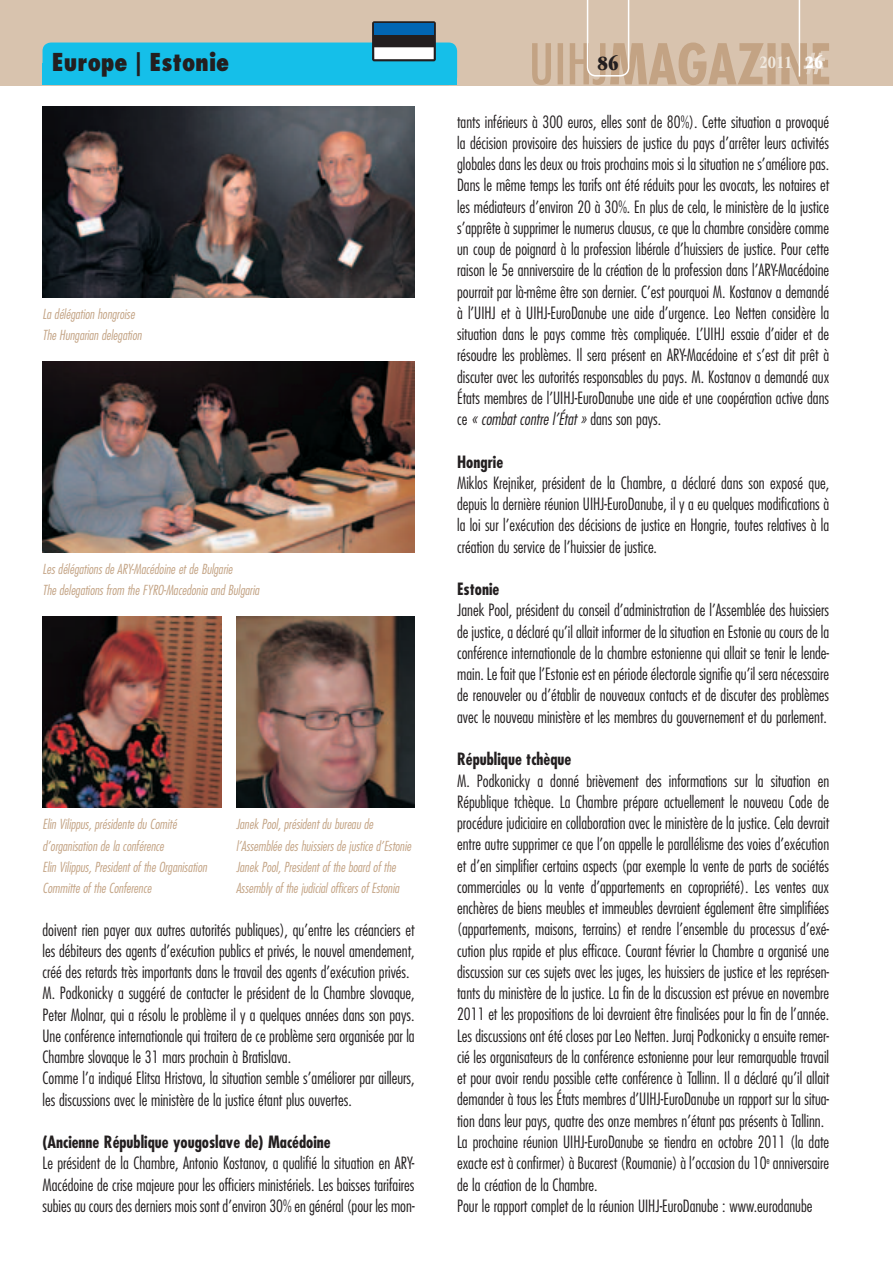
<style>
.page{position:relative;width:893px;height:1263px;background:#fff}
.page>*{position:absolute;margin:0;border:0;box-sizing:border-box;transform-origin:0 0}
.t1{font:800 condensed 24px "Futura Std";color:#231f20}
.t2{font:21px "ITC Garamond Std Ult Cond";color:#231f20}
.t3{font:700 condensed 18px "ITC Garamond Std";color:#f0e9df}
.t4{font:300 condensed 16.5px/21.3px "Futura Std";color:#231f20;text-align:justify}
.t5{font:700 condensed 16.5px "Futura Std";color:#231f20}
.t6{font:italic 300 condensed 13.5px/21.3px "Futura Std";color:#c3a384}
.s1{font-family:"ITC Garamond Std Ult Cond";font-weight:400;font-stretch:normal;color:#fff}
.s2{font-style:italic}
</style>
<div class="page">
<div style="left:0;top:0;width:893px;height:85px;background:#d8c3ae"></div>
<svg style="left:532px;top:0;width:297px;height:85px"></svg>
<img style="left:43px;top:106px;width:372px;height:192px">
<img style="left:43px;top:361px;width:372px;height:192px">
<img style="left:43px;top:617px;width:178px;height:191px">
<img style="left:236px;top:617px;width:179px;height:191px">
<div style="left:43px;top:43px;width:414px;height:42px;background:#15bfe9;border-radius:9px"></div>
<svg style="left:372px;top:21px;width:64px;height:40px"></svg>
<div style="left:374px;top:23px;width:60px;height:12px;background:#0166b3"></div>
<div style="left:374px;top:35px;width:60px;height:12px;background:#231f20"></div>
<div style="left:374px;top:47px;width:60px;height:12px;background:#fff"></div>
<h1 class="t1" style="left:52px;top:47px;width:179px">Europe | Estonie</h1>
<p class="t6" style="left:43px;top:304px;width:101px">La délégation hongroise<br>The Hungarian delegation</p>
<p class="t6" style="left:43px;top:559px;width:218px">Les délégations de ARY-Macédoine et de Bulgarie<br>The delegations from the FYRO-Macedonia and Bulgaria</p>
<p class="t6" style="left:43px;top:814px;width:166px">Elin Vilippus, présidente du Comité d’organisation de la conférence<br>Elin Vilippus, President of the Organisation Committe of the Conference</p>
<p class="t6" style="left:236px;top:814px;width:177px">Janek Pool, président du bureau de l’Assemblée des huissiers de justice d’Estonie Janek Pool, President of the board of the Assembly of the judicial officers of Estonia</p>
<p class="t4" style="left:43px;top:919px;width:374px;text-align:left">doivent rien payer aux autres autorités publiques), qu’entre les créanciers et les débiteurs des agents d’exécution publics et privés, le nouvel amendement, créé des retards très importants dans le travail des agents d’exécution privés.<br>M. Podkonicky a suggéré de contacter le président de la Chambre slovaque, Peter Molnar, qui a résolu le problème il y a quelques années dans son pays.<br>Une conférence internationale qui traitera de ce problème sera organisée par la Chambre slovaque le 31 mars prochain à Bratislava.<br>Comme l’a indiqué Elitsa Hristova, la situation semble s’améliorer par ailleurs, les discussions avec le ministère de la justice étant plus ouvertes.</p>
<p class="t5" style="left:43px;top:1132px;width:290px">(Ancienne République yougoslave de) Macédoine</p>
<p class="t4" style="left:43px;top:1152px;width:374px">Le président de la Chambre, Antonio Kostanov, a qualifié la situation en ARY-Macédoine de crise majeure pour les officiers ministériels. Les baisses tarifaires subies au cours des derniers mois sont d’environ 30% en général (pour les mon-</p>
<p class="t2" style="left:598px;top:51px;width:22px">86</p>
<p class="t3" style="left:759px;top:52px;width:65px">2011 <span class="s1">26</span></p>
<p class="t4" style="left:457px;top:111px;width:374px">tants inférieurs à 300 euros, elles sont de 80%). Cette situation a provoqué la décision provisoire des huissiers de justice du pays d’arrêter leurs activités globales dans les deux ou trois prochains mois si la situation ne s’améliore pas.<br>Dans le même temps les tarifs ont été réduits pour les avocats, les notaires et les médiateurs d’environ 20 à 30%. En plus de cela, le ministère de la justice s’apprête à supprimer le numerus clausus, ce que la chambre considère comme un coup de poignard à la profession libérale d’huissiers de justice. Pour cette raison le 5e anniversaire de la création de la profession dans l’ARY-Macédoine pourrait par là-même être son dernier. C’est pourquoi M. Kostanov a demandé à l’UIHJ et à UIHJ-EuroDanube une aide d’urgence. Leo Netten considère la situation dans le pays comme très compliquée. L’UIHJ essaie d’aider et de résoudre les problèmes. Il sera présent en ARY-Macédoine et s’est dit prêt à discuter avec les autorités responsables du pays. M. Kostanov a demandé aux États membres de l’UIHJ-EuroDanube une aide et une coopération active dans ce <span class="s2">« combat contre l’État »</span> dans son pays.</p>
<p class="t5" style="left:457px;top:451px;width:48px">Hongrie</p>
<p class="t4" style="left:457px;top:472px;width:374px">Miklos Krejniker, président de la Chambre, a déclaré dans son exposé que, depuis la dernière réunion UIHJ-EuroDanube, il y a eu quelques modifications à la loi sur l’exécution des décisions de justice en Hongrie, toutes relatives à la création du service de l’huissier de justice.</p>
<p class="t5" style="left:457px;top:579px;width:44px">Estonie</p>
<p class="t4" style="left:457px;top:600px;width:374px">Janek Pool, président du conseil d’administration de l’Assemblée des huissiers de justice, a déclaré qu’il allait informer de la situation en Estonie au cours de la conférence internationale de la chambre estonienne qui allait se tenir le lende&shy;main. Le fait que l’Estonie est en période électorale signifie qu’il sera nécessaire de renouveler ou d’établir de nouveaux contacts et de discuter des problèmes avec le nouveau ministère et les membres du gouvernement et du parlement.</p>
<p class="t5" style="left:457px;top:749px;width:116px">République tchèque</p>
<p class="t4" style="left:457px;top:770px;width:374px;text-align:left">M. Podkonicky a donné brièvement des informations sur la situation en République tchèque. La Chambre prépare actuellement le nouveau Code de procédure judiciaire en collaboration avec le ministère de la justice. Cela devrait entre autre supprimer ce que l’on appelle le parallélisme des voies d’exécution et d’en simplifier certains aspects (par exemple la vente de parts de sociétés commerciales ou la vente d’appartements en copropriété). Les ventes aux enchères de biens meubles et immeubles devraient également être simplifiées (appartements, maisons, terrains) et rendre l’ensemble du processus d’exé&shy;cution plus rapide et plus efficace. Courant février la Chambre a organisé une discussion sur ces sujets avec les juges, les huissiers de justice et les représen&shy;tants du ministère de la justice. La fin de la discussion est prévue en novembre 2011 et les propositions de loi devraient être finalisées pour la fin de l’année.<br>Les discussions ont été closes par Leo Netten. Juraj Podkonicky a ensuite remer&shy;cié les organisateurs de la conférence estonienne pour leur remarquable travail et pour avoir rendu possible cette conférence à Tallinn. Il a déclaré qu’il allait demander à tous les États membres d’UIHJ-EuroDanube un rapport sur la situa&shy;tion dans leur pays, quatre des onze membres n’étant pas présents à Tallinn.<br>La prochaine réunion UIHJ-EuroDanube se tiendra en octobre 2011 (la date exacte est à confirmer) à Bucarest (Roumanie) à l’occasion du 10<sup>e</sup> anniversaire de la création de la Chambre.<br>Pour le rapport complet de la réunion UIHJ-EuroDanube : www.eurodanube</p>
</div>
